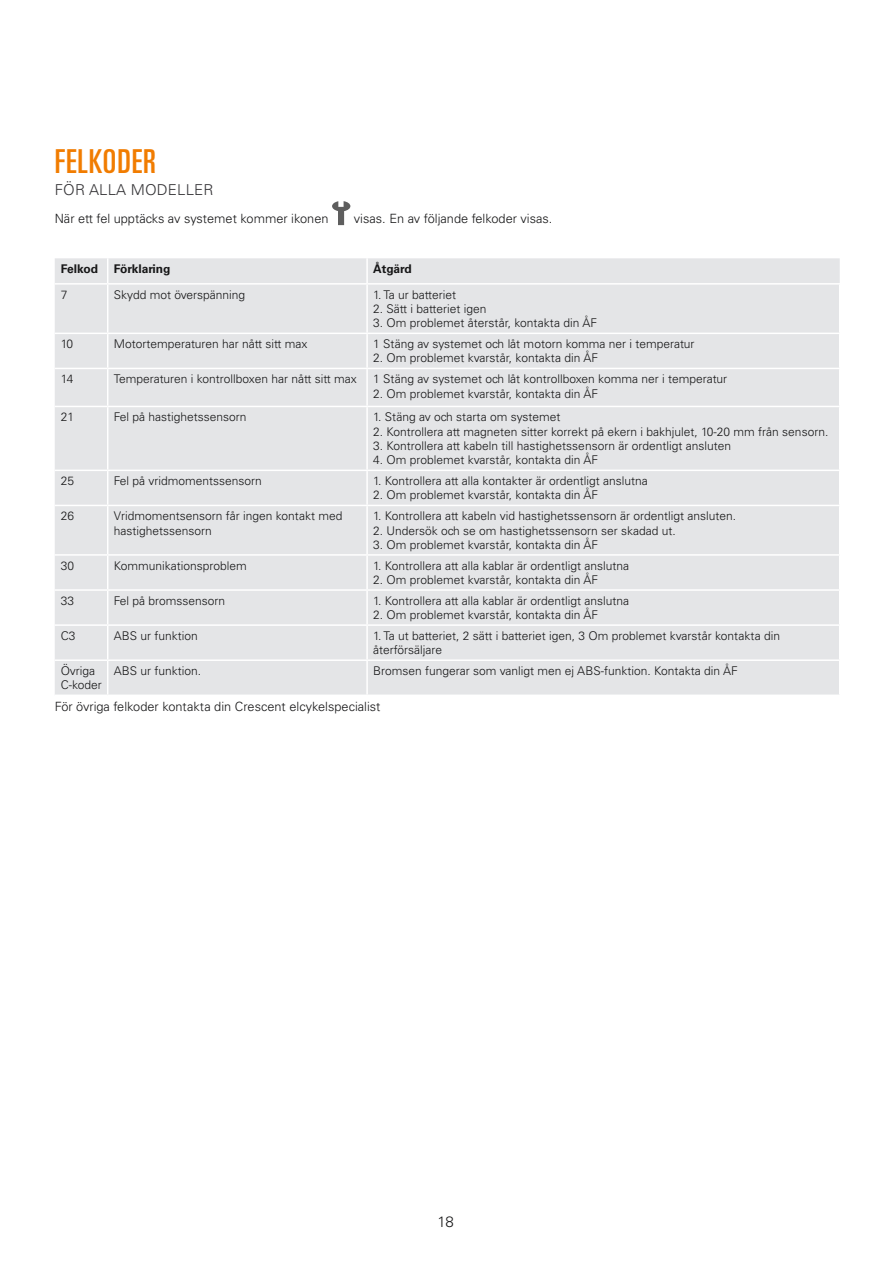
<style>
.page{position:relative;width:893px;height:1263px;background:#fff}
.page>*{position:absolute;margin:0;border:0;box-sizing:border-box;transform-origin:0 0}
.Rubrik{font:ultra-condensed 33px "Univers LT Std";letter-spacing:.03em;color:#f17c00}
.Rubrik_3{font:300 15px "Univers LT Std";letter-spacing:.01em;color:#353437}
.t1{font:300 15px "Univers LT Std";color:#161617}
.Brödtext{font:300 12.75px "Univers LT Std";color:#161617}
.t2{font:300 12px/14.4px "Univers LT Std";color:#161617}
.t3{font:700 12px "Univers LT Std";color:#161617}
</style>
<div class="page">
<svg style="left:332px;top:201px;width:18px;height:24px"></svg>
<div style="left:55px;top:285px;width:784px;height:409px;background:#e4e5e7"></div>
<hr style="left:55px;top:554px;width:53px;height:2px;background:#fff">
<hr style="left:108px;top:554px;width:259px;height:2px;background:#fff">
<hr style="left:367px;top:554px;width:473px;height:2px;background:#fff">
<hr style="left:55px;top:589px;width:53px;height:2px;background:#fff">
<hr style="left:108px;top:589px;width:259px;height:2px;background:#fff">
<hr style="left:367px;top:589px;width:473px;height:2px;background:#fff">
<hr style="left:55px;top:624px;width:53px;height:2px;background:#fff">
<hr style="left:108px;top:624px;width:259px;height:2px;background:#fff">
<hr style="left:367px;top:624px;width:473px;height:2px;background:#fff">
<hr style="left:55px;top:659px;width:53px;height:2px;background:#fff">
<hr style="left:108px;top:659px;width:259px;height:2px;background:#fff">
<hr style="left:367px;top:659px;width:473px;height:2px;background:#fff">
<div style="left:55px;top:258px;width:785px;height:25px;background:#e4e5e7"></div>
<hr style="left:366px;top:258px;width:2px;height:25px;background:#fff">
<hr style="left:107px;top:285px;width:1px;height:48px;background:#fff">
<hr style="left:366px;top:285px;width:2px;height:48px;background:#fff">
<hr style="left:55px;top:333px;width:53px;height:1px;background:#fff">
<hr style="left:108px;top:333px;width:259px;height:1px;background:#fff">
<hr style="left:107px;top:334px;width:1px;height:34px;background:#fff">
<hr style="left:367px;top:333px;width:473px;height:1px;background:#fff">
<hr style="left:366px;top:334px;width:2px;height:34px;background:#fff">
<hr style="left:55px;top:368px;width:53px;height:1px;background:#fff">
<hr style="left:108px;top:368px;width:259px;height:1px;background:#fff">
<hr style="left:107px;top:369px;width:1px;height:37px;background:#fff">
<hr style="left:367px;top:368px;width:473px;height:1px;background:#fff">
<hr style="left:366px;top:369px;width:2px;height:37px;background:#fff">
<hr style="left:107px;top:407px;width:1px;height:63px;background:#fff">
<hr style="left:366px;top:407px;width:2px;height:63px;background:#fff">
<hr style="left:107px;top:471px;width:1px;height:34px;background:#fff">
<hr style="left:366px;top:471px;width:2px;height:34px;background:#fff">
<hr style="left:107px;top:506px;width:1px;height:48px;background:#fff">
<hr style="left:366px;top:506px;width:2px;height:48px;background:#fff">
<hr style="left:107px;top:556px;width:1px;height:33px;background:#fff">
<hr style="left:366px;top:556px;width:2px;height:33px;background:#fff">
<hr style="left:107px;top:591px;width:1px;height:33px;background:#fff">
<hr style="left:366px;top:591px;width:2px;height:33px;background:#fff">
<hr style="left:107px;top:626px;width:1px;height:33px;background:#fff">
<hr style="left:366px;top:626px;width:2px;height:33px;background:#fff">
<hr style="left:107px;top:661px;width:1px;height:33px;background:#fff">
<hr style="left:366px;top:661px;width:2px;height:33px;background:#fff">
<hr style="left:55px;top:406px;width:53px;height:1px;background:#fff">
<hr style="left:108px;top:406px;width:259px;height:1px;background:#fff">
<hr style="left:367px;top:406px;width:473px;height:1px;background:#fff">
<hr style="left:55px;top:470px;width:53px;height:1px;background:#fff">
<hr style="left:108px;top:470px;width:259px;height:1px;background:#fff">
<hr style="left:367px;top:470px;width:473px;height:1px;background:#fff">
<hr style="left:55px;top:505px;width:53px;height:1px;background:#fff">
<hr style="left:108px;top:505px;width:259px;height:1px;background:#fff">
<hr style="left:367px;top:505px;width:473px;height:1px;background:#fff">
<p class="Rubrik" style="left:55px;top:142px;width:103px">FELKODER</p>
<p class="Rubrik_3" style="left:55px;top:181px;width:160px">FÖR ALLA MODELLER</p>
<p class="Brödtext" style="left:55px;top:211px;width:275px">När ett fel upptäcks av systemet kommer ikonen</p>
<p class="Brödtext" style="left:354px;top:211px;width:200px">visas. En av följande felkoder visas.</p>
<p class="t3" style="left:61px;top:262px;width:39px">Felkod</p>
<p class="t3" style="left:114px;top:262px;width:58px">Förklaring</p>
<p class="t3" style="left:373px;top:262px;width:40px">Åtgärd</p>
<p class="t2" style="left:61px;top:287px;width:8px">7</p>
<p class="t2" style="left:114px;top:287px;width:133px">Skydd mot överspänning</p>
<p class="t2" style="left:373px;top:287px;width:85px">1. Ta ur batteriet</p>
<p class="t2" style="left:373px;top:301px;width:115px">2. Sätt i batteriet igen</p>
<p class="t2" style="left:373px;top:316px;width:226px">3. Om problemet återstår, kontakta din ÅF</p>
<p class="t2" style="left:61px;top:337px;width:14px">10</p>
<p class="t2" style="left:114px;top:337px;width:195px">Motortemperaturen har nått sitt max</p>
<p class="t2" style="left:373px;top:337px;width:323px">1 Stäng av systemet och låt motorn komma ner i temperatur</p>
<p class="t2" style="left:373px;top:351px;width:227px">2. Om problemet kvarstår, kontakta din ÅF</p>
<p class="t2" style="left:61px;top:372px;width:14px">14</p>
<p class="t2" style="left:114px;top:372px;width:245px">Temperaturen i kontrollboxen har nått sitt max</p>
<p class="t2" style="left:373px;top:372px;width:355px">1 Stäng av systemet och låt kontrollboxen komma ner i temperatur</p>
<p class="t2" style="left:373px;top:386px;width:227px">2. Om problemet kvarstår, kontakta din ÅF</p>
<p class="t2" style="left:61px;top:410px;width:15px">21</p>
<p class="t2" style="left:114px;top:410px;width:134px">Fel på hastighetssensorn</p>
<p class="t2" style="left:373px;top:410px;width:189px">1. Stäng av och starta om systemet</p>
<p class="t2" style="left:373px;top:424px;width:457px">2. Kontrollera att magneten sitter korrekt på ekern i bakhjulet, 10-20 mm från sensorn.</p>
<p class="t2" style="left:373px;top:438px;width:359px">3. Kontrollera att kabeln till hastighetssensorn är ordentligt ansluten</p>
<p class="t2" style="left:373px;top:453px;width:227px">4. Om problemet kvarstår, kontakta din ÅF</p>
<p class="t2" style="left:61px;top:474px;width:15px">25</p>
<p class="t2" style="left:114px;top:474px;width:150px">Fel på vridmomentssensorn</p>
<p class="t2" style="left:373px;top:474px;width:276px">1. Kontrollera att alla kontakter är ordentligt anslutna</p>
<p class="t2" style="left:373px;top:488px;width:227px">2. Om problemet kvarstår, kontakta din ÅF</p>
<p class="t2" style="left:61px;top:509px;width:15px">26</p>
<p class="t2" style="left:114px;top:509px;width:230px">Vridmomentsensorn får ingen kontakt med</p>
<p class="t2" style="left:114px;top:523px;width:100px">hastighetssensorn</p>
<p class="t2" style="left:373px;top:509px;width:364px">1. Kontrollera att kabeln vid hastighetssensorn är ordentligt ansluten.</p>
<p class="t2" style="left:373px;top:523px;width:304px">2. Undersök och se om hastighetssensorn ser skadad ut.</p>
<p class="t2" style="left:373px;top:537px;width:227px">3. Om problemet kvarstår, kontakta din ÅF</p>
<p class="t2" style="left:61px;top:558px;width:15px">30</p>
<p class="t2" style="left:114px;top:558px;width:135px">Kommunikationsproblem</p>
<p class="t2" style="left:373px;top:558px;width:258px">1. Kontrollera att alla kablar är ordentligt anslutna</p>
<p class="t2" style="left:373px;top:573px;width:227px">2. Om problemet kvarstår, kontakta din ÅF</p>
<p class="t2" style="left:61px;top:593px;width:15px">33</p>
<p class="t2" style="left:114px;top:593px;width:113px">Fel på bromssensorn</p>
<p class="t2" style="left:373px;top:593px;width:258px">1. Kontrollera att alla kablar är ordentligt anslutna</p>
<p class="t2" style="left:373px;top:608px;width:227px">2. Om problemet kvarstår, kontakta din ÅF</p>
<p class="t2" style="left:61px;top:628px;width:16px">C3</p>
<p class="t2" style="left:114px;top:628px;width:86px">ABS ur funktion</p>
<p class="t2" style="left:373px;top:628px;width:408px">1. Ta ut batteriet, 2 sätt i batteriet igen, 3 Om problemet kvarstår kontakta din återförsäljare</p>
<p class="t2" style="left:61px;top:663px;width:42px">Övriga<br>C-koder</p>
<p class="t2" style="left:114px;top:663px;width:89px">ABS ur funktion.</p>
<p class="t2" style="left:373px;top:663px;width:366px">Bromsen fungerar som vanligt men ej ABS-funktion. Kontakta din ÅF</p>
<p class="Brödtext" style="left:55px;top:698px;width:327px">För övriga felkoder kontakta din Crescent elcykelspecialist</p>
<p class="t1" style="left:438px;top:1213px;width:18px">18</p>
</div>
